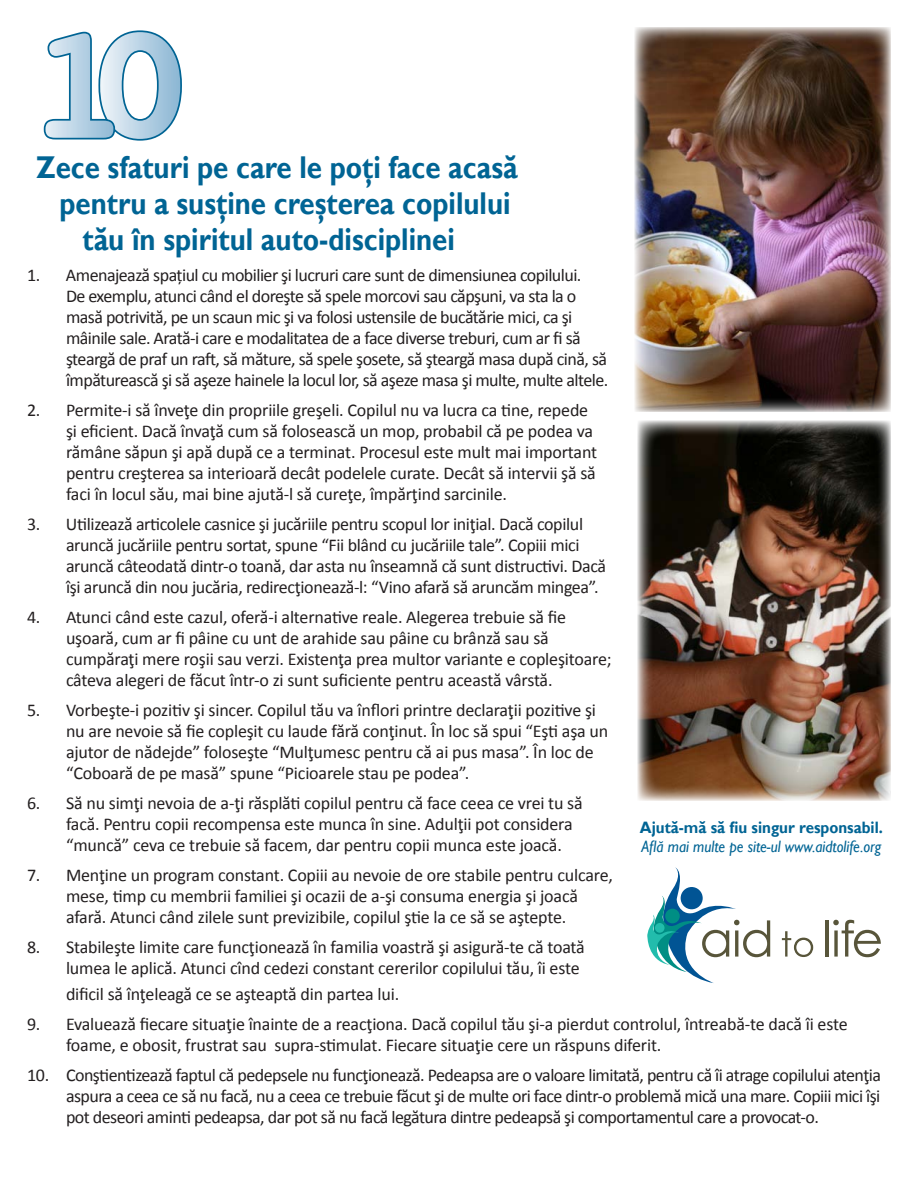
<style>
.page{position:relative;width:918px;height:1188px;background:#fff}
.page>*{position:absolute;margin:0;border:0;box-sizing:border-box;transform-origin:0 0}
.Intro_header_1{font:700 164.85px "Courier";color:#fff}
.subhead{font:700 31.5px/36px "Gill Sans";color:#006494;text-align:center;scale:.88 1}
.indent{font:18px/21px "Calibri";letter-spacing:-.01em;color:#231f20}
.indent-2{font:18px/21px "Calibri";letter-spacing:-.03em;color:#231f20}
.body_text{font:italic 16.5px/19.8px "Gill Sans";color:#006494;scale:.92 1}
.s1{font-weight:700;font-style:normal}
</style>
<div class="page">
<svg style="left:43px;top:30px;width:139px;height:111px"></svg>
<img style="left:638px;top:421px;width:253px;height:380px">
<img style="left:634px;top:27px;width:257px;height:385px">
<svg style="left:647px;top:867px;width:123px;height:116px"></svg>
<svg style="left:782px;top:931px;width:31px;height:26px"></svg>
<hr style="left:826px;top:920px;width:3px;height:37px;background:#58553a">
<svg style="left:833px;top:920px;width:48px;height:37px"></svg>
<p class="Intro_header_1" style="left:91px;top:-48px;width:100px">0</p>
<p class="Intro_header_1" style="left:28px;top:-47px;width:100px">1</p>
<p class="subhead" style="left:36px;top:151px;width:549px">Zece sfaturi pe care le poţi face acasă pentru a susţine creşterea copilului tău în spiritul auto-disciplinei</p>
<p class="indent-2" style="left:66px;top:265px;width:544px;text-indent:-39px">1. Amenajează spațiul cu mobilier şi lucruri care sunt de dimensiunea copilului.<br>De exemplu, atunci când el doreşte să spele morcovi sau căpşuni, va sta la o masă potrivită, pe un scaun mic şi va folosi ustensile de bucătărie mici, ca şi mâinile sale. Arată-i care e modalitatea de a face diverse treburi, cum ar fi să şteargă de praf un raft, să măture, să spele şosete, să şteargă masa după cină, să împăturească şi să aşeze hainele la locul lor, să aşeze masa şi multe, multe altele.</p>
<p class="indent" style="left:66px;top:400px;width:533px;text-indent:-39px">2. Permite-i să înveţe din propriile greşeli. Copilul nu va lucra ca tine, repede şi eficient. Dacă învaţă cum să folosească un mop, probabil că pe podea va rămâne săpun şi apă după ce a terminat. Procesul este mult mai important pentru creşterea sa interioară decât podelele curate. Decât să intervii şă să faci în locul său, mai bine ajută-l să cureţe, împărţind sarcinile.</p>
<p class="indent" style="left:66px;top:514px;width:542px;text-indent:-39px">3. Utilizează articolele casnice şi jucăriile pentru scopul lor iniţial. Dacă copilul aruncă jucăriile pentru sortat, spune “Fii blând cu jucăriile tale”. Copiii mici aruncă câteodată dintr-o toană, dar asta nu înseamnă că sunt distructivi. Dacă îşi aruncă din nou jucăria, redirecţionează-l: “Vino afară să aruncăm mingea”.</p>
<p class="indent" style="left:66px;top:607px;width:547px;text-indent:-39px">4. Atunci când este cazul, oferă-i alternative reale. Alegerea trebuie să fie uşoară, cum ar fi pâine cu unt de arahide sau pâine cu brânză sau să cumpăraţi mere roşii sau verzi. Existenţa prea multor variante e copleşitoare; câteva alegeri de făcut într-o zi sunt suficiente pentru această vârstă.</p>
<p class="indent" style="left:66px;top:700px;width:544px;text-indent:-39px">5. Vorbeşte-i pozitiv şi sincer. Copilul tău va înflori printre declaraţii pozitive şi nu are nevoie să fie copleşit cu laude fără conţinut. În loc să spui “Eşti aşa un ajutor de nădejde” foloseşte “Mulţumesc pentru că ai pus masa”. În loc de “Coboară de pe masă” spune “Picioarele stau pe podea”.</p>
<p class="indent" style="left:66px;top:793px;width:518px;text-indent:-39px">6. Să nu simţi nevoia de a-ţi răsplăti copilul pentru că face ceea ce vrei tu să facă. Pentru copii recompensa este munca în sine. Adulţii pot considera “muncă” ceva ce trebuie să facem, dar pentru copii munca este joacă.</p>
<p class="indent" style="left:27px;top:865px;width:587px;text-align:center">7. Menţine un program constant. Copiii au nevoie de ore stabile pentru culcare, mese, timp cu membrii familiei şi ocazii de a-şi consuma energia şi joacă<br>afară. Atunci când zilele sunt previzibile, copilul ştie la ce să se aştepte.</p>
<p class="indent" style="left:27px;top:937px;width:559px;text-align:right">8. Stabileşte limite care funcţionează în familia voastră şi asigură-te că toată lumea le aplică. Atunci cînd cedezi constant cererilor copilului tău, îi este</p>
<p class="indent" style="left:66px;top:983px;width:335px">dificil să înţeleagă ce se aşteaptă din partea lui.</p>
<p class="indent" style="left:66px;top:1013px;width:783px;text-indent:-39px">9. Evaluează fiecare situaţie înainte de a reacţiona. Dacă copilul tău şi-a pierdut controlul, întreabă-te dacă îi este foame, e obosit, frustrat sau supra-stimulat. Fiecare situaţie cere un răspuns diferit.</p>
<p class="indent" style="left:66px;top:1064px;width:817px;text-align:justify;text-indent:-39px">10. Conştientizează faptul că pedepsele nu funcţionează. Pedeapsa are o valoare limitată, pentru că îi atrage copilului atenţia aspura a ceea ce să nu facă, nu a ceea ce trebuie făcut şi de multe ori face dintr-o problemă mică una mare. Copiii mici îşi pot deseori aminti pedeapsa, dar pot să nu facă legătura dintre pedeapsă şi comportamentul care a provocat-o.</p>
<p class="body_text" style="left:640px;top:817px;width:266px"><span class="s1">Ajută-mă să fiu singur responsabil.<br></span>Află mai multe pe site-ul www.aidtolife.org</p>
</div>
